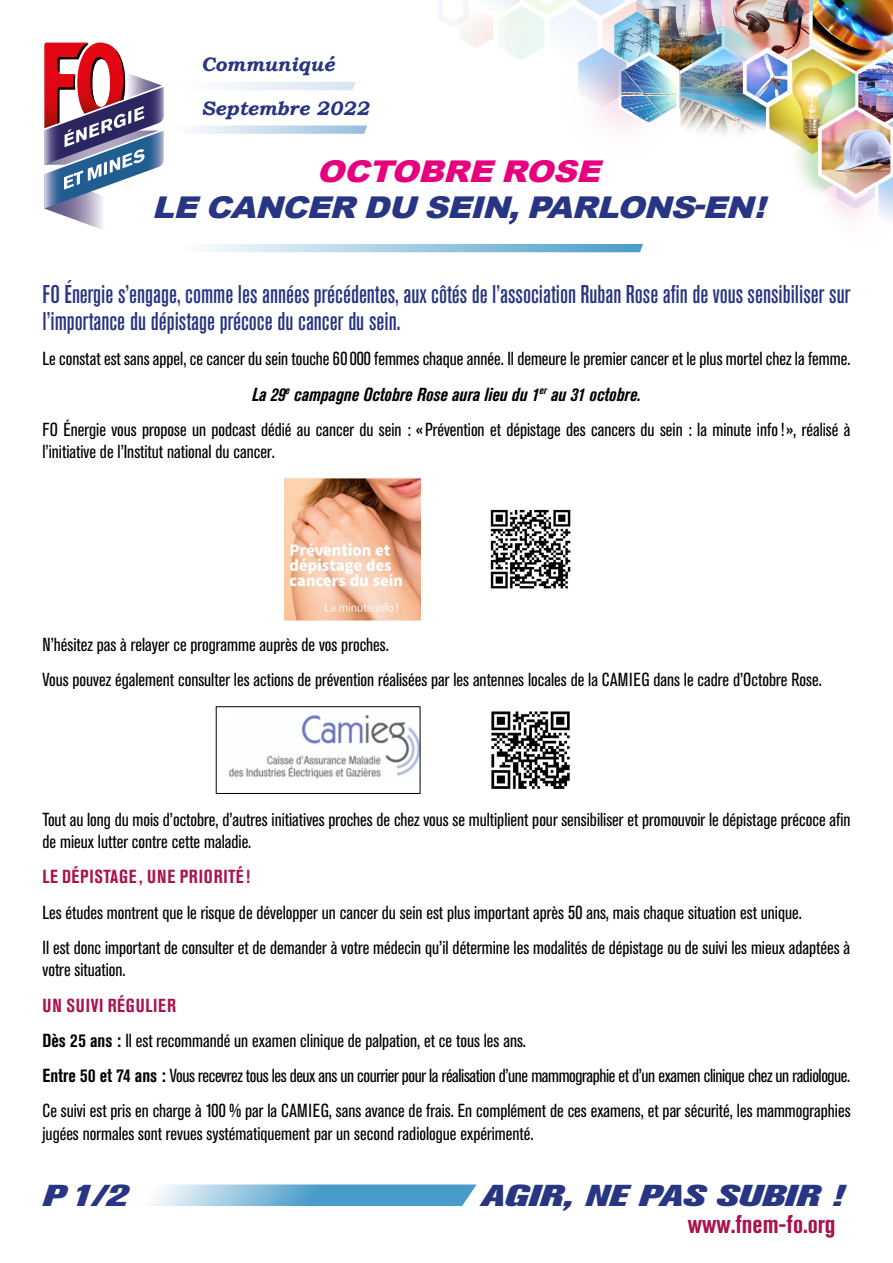
<style>
.page{position:relative;width:893px;height:1263px;background:#fff}
.page>*{position:absolute;margin:0;border:0;box-sizing:border-box;transform-origin:0 0}
.t1{font:italic 900 30px "Arial";color:#283583;scale:1.1 1}
.t2{font:italic 800 30px "Akzidenz Grotesk Pro";color:#283583;scale:1.4 1}
.t3{font:italic 900 30px "Arial";color:#e6007d;scale:1.1 1}
.t4{font:500 condensed 25.5px/27.3px "Akzidenz Grotesk Pro";color:#283583}
.t5{font:700 condensed 25.5px "Akzidenz Grotesk Pro";color:#aa124f}
.t6{font:italic 700 19.5px "Bookman Old Style";color:#283583}
.t7{font:condensed 18.75px/35.2px "Akzidenz Grotesk Pro";color:#000}
.t8{font:700 condensed 18.75px "Akzidenz Grotesk Pro";letter-spacing:.04em;color:#aa124f}
.s1{font-weight:700;font-style:italic}
.s2{font-weight:700;color:#aa124f}
.s3{font-weight:700}
</style>
<div class="page">
<svg style="left:151px;top:1184px;width:326px;height:22px;background:#7cb8d8"></svg>
<img style="left:97px;top:0;width:796px;height:221px">
<svg style="left:44px;top:43px;width:120px;height:186px"></svg>
<svg style="left:179px;top:82px;width:177px;height:8px"></svg>
<svg style="left:171px;top:125px;width:196px;height:9px"></svg>
<svg style="left:203px;top:244px;width:440px;height:8px;background:#9ecae2"></svg>
<img style="left:285px;top:478px;width:135px;height:142px">
<img style="left:229px;top:714px;width:189px;height:65px">
<div style="left:216px;top:706px;width:204px;height:88px;border:1px solid #000"></div>
<img style="left:491px;top:711px;width:79px;height:78px">
<img style="left:490px;top:509px;width:81px;height:80px">
<p class="t6" style="left:201px;top:50px;width:134px">Communiqué</p>
<p class="t6" style="left:201px;top:94px;width:169px">Septembre 2022</p>
<h1 class="t3" style="left:316px;top:149px;width:269px">OCTOBRE ROSE</h1>
<h1 class="t1" style="left:152px;top:185px;width:569px">LECANCER DU SEIN,PARLONS-EN!</h1>
<h2 class="t4" style="left:43px;top:279px;width:809px">FO Énergie s’engage, comme les années précédentes, aux côtés de l’association Ruban Rose afin de vous sensibiliser sur l’importance du dépistage précoce du cancer du sein.</h2>
<p class="t7" style="left:43px;top:341px;width:809px;text-align:center">Le constat est sans appel, ce cancer du sein touche 60000 femmes chaque année. Il demeure le premier cancer et le plus mortel chez la femme.<br><span class="s1">La 29</span><sup>e</sup> <span class="s1">campagne Octobre Rose aura lieu du 1</span><sup>er</sup> <span class="s1">au 31 octobre.<br></span>FO Énergie vous propose un podcast dédié au cancer du sein : « Prévention et dépistage des cancers du sein : la minute info!», réalisé à</p>
<p class="t7" style="left:43px;top:434px;width:234px">l’initiative de l’Institut national du cancer.</p>
<p class="t7" style="left:43px;top:626px;width:781px">N’hésitez pas à relayer ce programme auprès de vos proches.<br>Vous pouvez également consulter les actions de prévention réalisées par les antennes locales de la CAMIEG dans le cadre d’Octobre Rose.</p>
<p class="t7" style="left:43px;top:807px;width:810px;line-height:22.5px">Tout au long du mois d’octobre, d’autres initiatives proches de chez vous se multiplient pour sensibiliser et promouvoir le dépistage précoce afin de mieux lutter contre cette maladie.</p>
<p class="t8" style="left:43px;top:865px;width:209px">LE DÉPISTAGE, UNE PRIORITÉ!</p>
<p class="t7" style="left:43px;top:894px;width:809px">Les études montrent que le risque de développer un cancer du sein est plus important après 50 ans, mais chaque situation est unique.<br>Il est donc important de consulter et de demander à votre médecin qu’il détermine les modalités de dépistage ou de suivi les mieux adaptées à</p>
<p class="t7" style="left:43px;top:952px;width:85px">votre situation.</p>
<p class="t7" style="left:43px;top:987px;width:810px"><span class="s2">UN SUIVI RÉGULIER<br></span><span class="s3">Dès 25 ans :</span> Il est recommandé un examen clinique de palpation, et ce tous les ans.<br><span class="s3">Entre 50 et 74 ans :</span> Vous recevrez tous les deux ans un courrier pour la réalisation d’une mammographie et d’un examen clinique chez un radiologue.<br>Ce suivi est pris en charge à 100 % par la CAMIEG, sans avance de frais. En complément de ces examens, et par sécurité, les mammographies</p>
<p class="t7" style="left:43px;top:1115px;width:492px">jugées normales sont revues systématiquement par un second radiologue expérimenté.</p>
<h1 class="t2" style="left:43px;top:1176px;width:62px">P1/2</h1>
<h1 class="t2" style="left:481px;top:1176px;width:260px">AGIR, NE PAS SUBIR !</h1>
<h2 class="t5" style="left:688px;top:1208px;width:149px">www.fnem-fo.org</h2>
</div>
